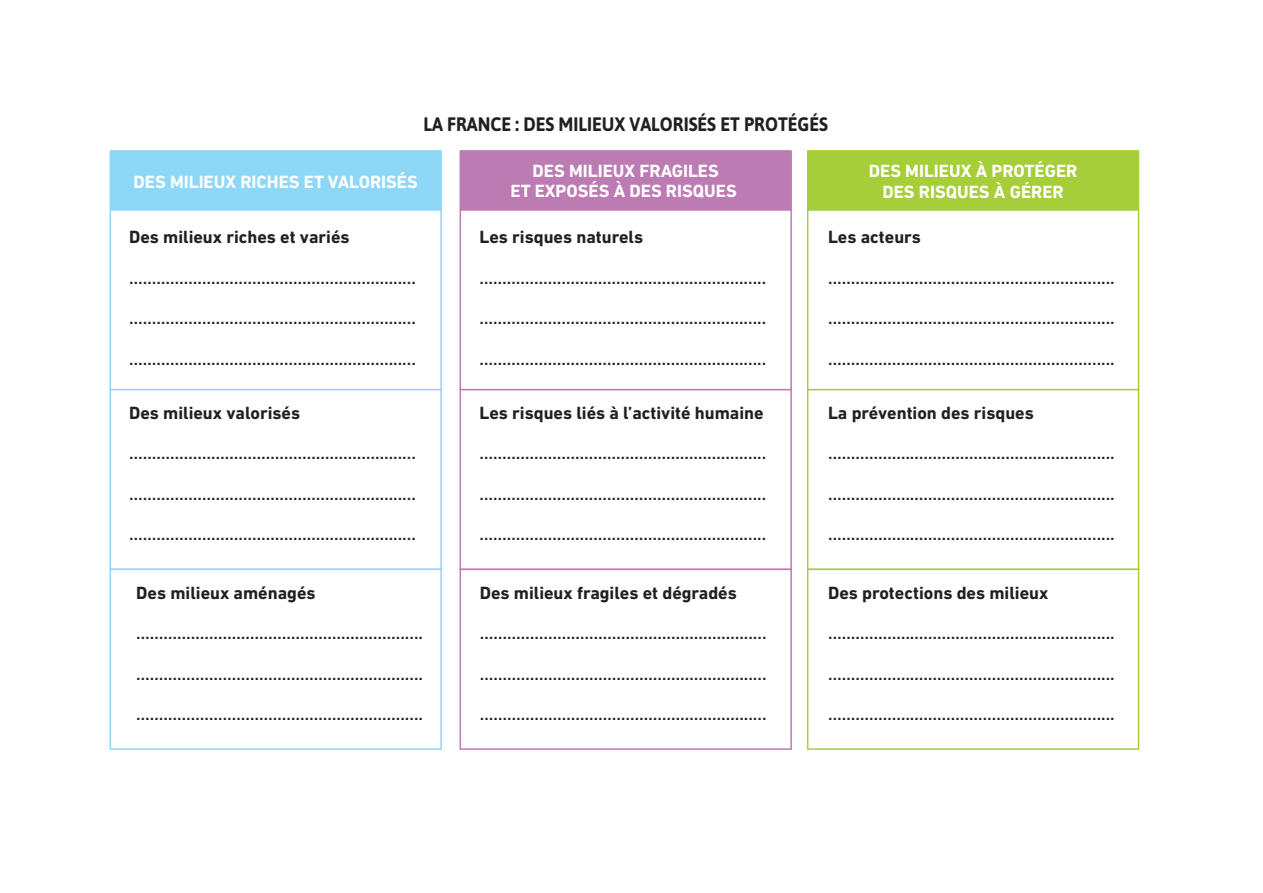
<style>
.page{position:relative;width:1263px;height:893px;background:#fff}
.page>*{position:absolute;margin:0;border:0;box-sizing:border-box;transform-origin:0 0}
.t1{font:700 19.5px "Asap";color:#231f20;scale:.91 1}
.t2{font:500 18px "DIN Next LT Pro";color:#231f20}
.t3{font:700 18px "DIN Next LT Pro";color:#231f20}
.t4{font:700 18px/20.2px "DIN Next LT Pro";color:#fff;text-align:center}
</style>
<div class="page">
<div style="left:110px;top:150px;width:332px;height:60px;background:#8dd7f7;border:2px solid #8dd7f7"></div>
<div style="left:110px;top:209px;width:332px;height:181px;background:#fff;border:2px solid #8dd7f7"></div>
<div style="left:110px;top:389px;width:332px;height:181px;background:#fff;border:2px solid #8dd7f7"></div>
<div style="left:110px;top:569px;width:332px;height:181px;background:#fff;border:2px solid #8dd7f7"></div>
<div style="left:459px;top:209px;width:333px;height:181px;background:#fff;border:2px solid #bd7bb4"></div>
<div style="left:459px;top:389px;width:333px;height:181px;background:#fff;border:2px solid #bd7bb4"></div>
<div style="left:459px;top:569px;width:333px;height:181px;background:#fff;border:2px solid #bd7bb4"></div>
<div style="left:807px;top:209px;width:332px;height:181px;background:#fff;border:2px solid #a6ce39"></div>
<div style="left:807px;top:389px;width:332px;height:181px;background:#fff;border:2px solid #a6ce39"></div>
<div style="left:807px;top:569px;width:332px;height:181px;background:#fff;border:2px solid #a6ce39"></div>
<div style="left:807px;top:150px;width:332px;height:60px;background:#a6ce39;border:2px solid #a6ce39"></div>
<div style="left:459px;top:150px;width:333px;height:60px;background:#bd7bb4;border:2px solid #bd7bb4"></div>
<p class="t1" style="left:423px;top:111px;width:446px">LA FRANCE : DES MILIEUX VALORISÉS ET PROTÉGÉS</p>
<p class="t4" style="left:134px;top:171px;width:286px">DES MILIEUX RICHES ET VALORISÉS</p>
<p class="t4" style="left:510px;top:161px;width:228px">DES MILIEUX FRAGILES<br>ET EXPOSÉS À DES RISQUES</p>
<p class="t4" style="left:869px;top:161px;width:210px">DES MILIEUX À PROTÉGER<br>DES RISQUES À GÉRER</p>
<p class="t3" style="left:129px;top:226px;width:222px">Des milieux riches et variés</p>
<p class="t2" style="left:129px;top:267px;width:288px">…………………………………………………......</p>
<p class="t2" style="left:129px;top:308px;width:288px">…………………………………………………......</p>
<p class="t2" style="left:129px;top:348px;width:288px">…………………………………………………......</p>
<p class="t3" style="left:479px;top:226px;width:165px">Les risques naturels</p>
<p class="t2" style="left:479px;top:267px;width:288px">…………………………………………………......</p>
<p class="t2" style="left:479px;top:308px;width:288px">…………………………………………………......</p>
<p class="t2" style="left:479px;top:348px;width:288px">…………………………………………………......</p>
<p class="t3" style="left:828px;top:227px;width:94px">Les acteurs</p>
<p class="t2" style="left:828px;top:267px;width:288px">…………………………………………………......</p>
<p class="t2" style="left:828px;top:308px;width:288px">…………………………………………………......</p>
<p class="t2" style="left:828px;top:348px;width:288px">…………………………………………………......</p>
<p class="t3" style="left:129px;top:402px;width:173px">Des milieux valorisés</p>
<p class="t2" style="left:129px;top:443px;width:288px">…………………………………………………......</p>
<p class="t2" style="left:129px;top:483px;width:288px">…………………………………………………......</p>
<p class="t2" style="left:129px;top:524px;width:288px">…………………………………………………......</p>
<p class="t3" style="left:136px;top:582px;width:181px">Des milieux aménagés</p>
<p class="t2" style="left:136px;top:622px;width:288px">…………………………………………………......</p>
<p class="t2" style="left:136px;top:663px;width:288px">…………………………………………………......</p>
<p class="t2" style="left:136px;top:704px;width:288px">…………………………………………………......</p>
<p class="t3" style="left:479px;top:402px;width:286px">Les risques liés à l’activité humaine</p>
<p class="t2" style="left:479px;top:443px;width:288px">…………………………………………………......</p>
<p class="t2" style="left:479px;top:483px;width:288px">…………………………………………………......</p>
<p class="t2" style="left:479px;top:524px;width:288px">…………………………………………………......</p>
<p class="t3" style="left:480px;top:582px;width:259px">Des milieux fragiles et dégradés</p>
<p class="t2" style="left:480px;top:623px;width:288px">…………………………………………………......</p>
<p class="t2" style="left:480px;top:663px;width:288px">…………………………………………………......</p>
<p class="t2" style="left:480px;top:704px;width:288px">…………………………………………………......</p>
<p class="t3" style="left:828px;top:402px;width:207px">La prévention des risques</p>
<p class="t2" style="left:828px;top:443px;width:288px">…………………………………………………......</p>
<p class="t2" style="left:828px;top:483px;width:288px">…………………………………………………......</p>
<p class="t2" style="left:828px;top:524px;width:288px">…………………………………………………......</p>
<p class="t3" style="left:828px;top:582px;width:222px">Des protections des milieux</p>
<p class="t2" style="left:828px;top:623px;width:288px">…………………………………………………......</p>
<p class="t2" style="left:828px;top:663px;width:288px">…………………………………………………......</p>
<p class="t2" style="left:828px;top:704px;width:288px">…………………………………………………......</p>
</div>
